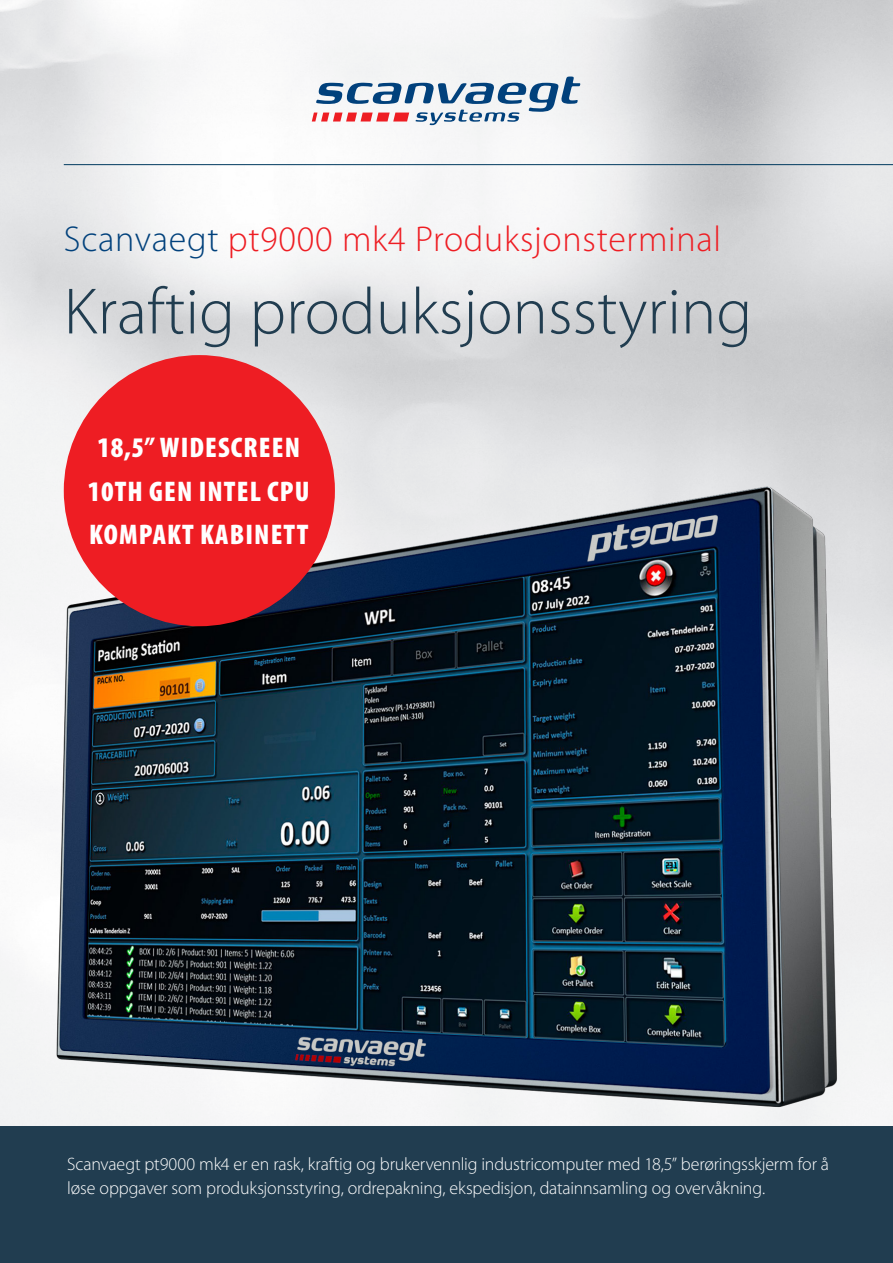
<style>
.page{position:relative;width:893px;height:1263px;background:#fff}
.page>*{position:absolute;margin:0;border:0;box-sizing:border-box;transform-origin:0 0}
.t1{font:300 66px "Myriad Pro";color:#213d50}
.t2{font:300 36px "Myriad Pro";letter-spacing:.02em;color:#ee1d23}
.t3{font:900 condensed 28.5px "Myriad Pro";letter-spacing:.04em;color:#fff}
.BT{font:300 18px/24px "Myriad Pro";letter-spacing:-.015em;color:#fff}
.s1{color:#01417c}
</style>
<div class="page">
<img style="left:0;top:0;width:893px;height:1127px">
<svg style="left:312px;top:77px;width:268px;height:48px"></svg>
<hr style="left:64px;top:164px;width:829px;height:1px;background:#003a5f">
<img style="left:28px;top:460px;width:839px;height:660px">
<div style="left:64px;top:355px;width:271px;height:271px;background:#ee1d23;border-radius:50%"></div>
<div style="left:0;top:1127px;width:893px;height:136px;background:#213d50"></div>
<p class="t2" style="left:64px;top:218px;width:659px"><span class="s1">Scanvaegt</span> pt9000 mk4 Produksjonsterminal</p>
<p class="t1" style="left:64px;top:272px;width:690px">Kraftig produksjonsstyring</p>
<p class="t3" style="left:97px;top:429px;width:204px">18,5” WIDESCREEN</p>
<p class="t3" style="left:88px;top:473px;width:223px">10TH GEN INTEL CPU</p>
<p class="t3" style="left:89px;top:516px;width:221px">KOMPAKT KABINETT</p>
<p class="BT" style="left:67px;top:1152px;width:763px">Scanvaegt pt9000 mk4 er en rask, kraftig og brukervennlig industricomputer med 18,5” berøringsskjerm for å løse oppgaver som produksjonsstyring, ordrepakning, ekspedisjon, datainnsamling og overvåkning.</p>
</div>
